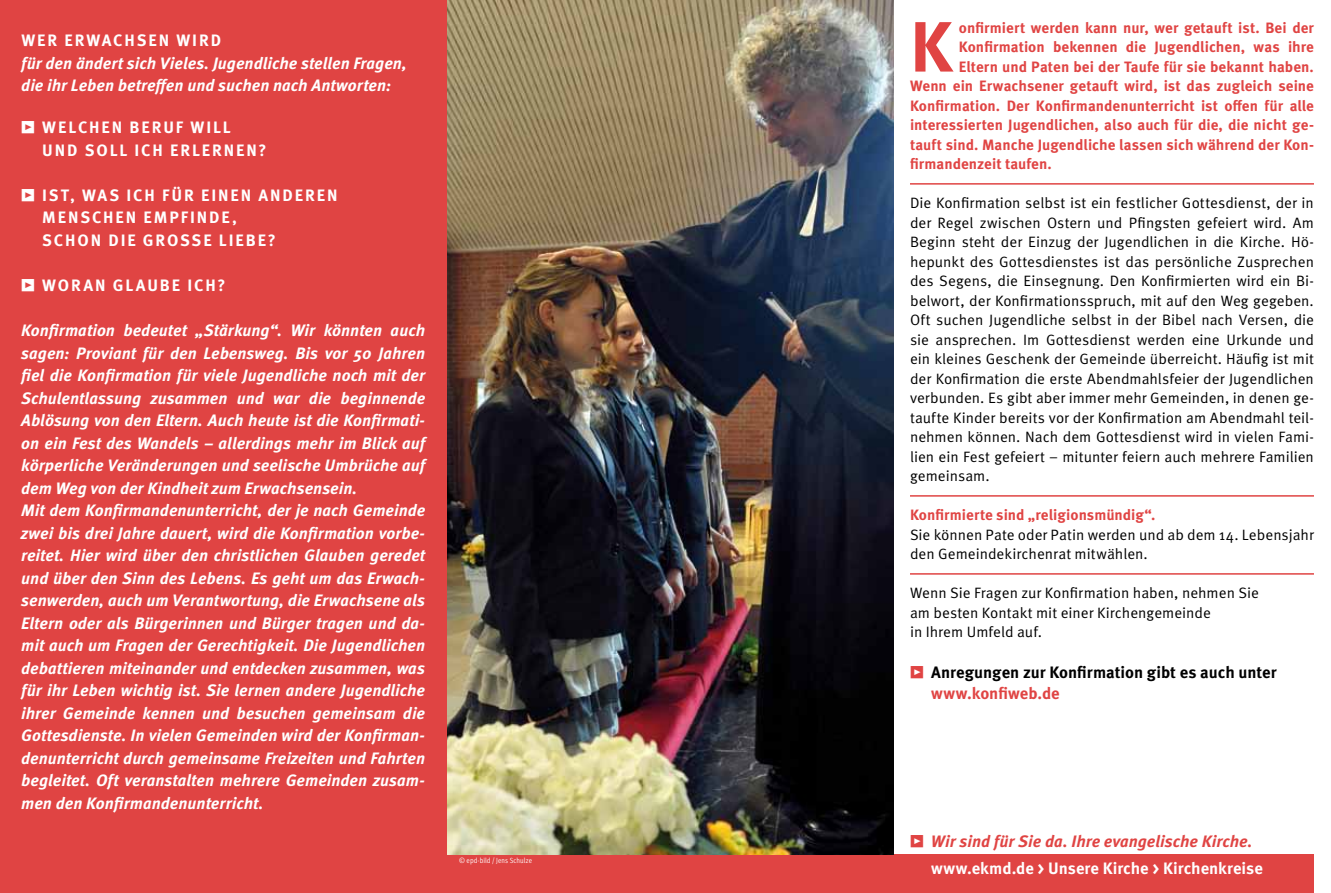
<style>
.page{position:relative;width:1331px;height:893px;background:#fff}
.page>*{position:absolute;margin:0;border:0;box-sizing:border-box;transform-origin:0 0}
.t1{font:700 71.1px "Meta OT";color:#e04443}
.t2{font:italic 700 16.5px/22.5px "Meta OT";color:#fff}
.t3{font:700 16.5px "Meta OT";letter-spacing:.105em;color:#fff}
.t4{font:700 16.5px/21px "Meta OT";color:#000}
.t5{font:italic 700 16.5px "Meta OT";color:#e04443}
.t6{font:700 16.5px "Meta OT";color:#fff}
.t7{font:15px/19.5px "Meta OT";color:#000}
.t8{font:700 15px "Meta OT";color:#e04443}
.t9{font:7.5px "Meta Cond OT";letter-spacing:.01em;color:#fff}
.s1{font-weight:400;color:#e04443}
.s2{color:#e04443}
</style>
<div class="page">
<div style="left:438px;top:855px;width:876px;height:38px;background:#e04443"></div>
<img style="left:446px;top:0;width:447px;height:855px">
<div style="left:0;top:0;width:446px;height:893px;background:#e04443"></div>
<hr style="left:910px;top:183px;width:404px;height:2px;background:#e04443">
<hr style="left:910px;top:495px;width:404px;height:2px;background:#e04443">
<hr style="left:910px;top:573px;width:404px;height:2px;background:#e04443">
<p class="t3" style="left:21px;top:31px;width:56px">Wer erwa</p>
<p class="t3" style="left:113px;top:31px;width:75px">chsen wir</p>
<p class="t3" style="left:211px;top:31px;width:12px">D</p>
<p class="t2" style="left:21px;top:52px;width:387px">für den ändert sich Vieles. Jugendliche stellen Fragen, die ihr Leben betreffen und suchen nach Antworten:</p>
<p class="t3" style="left:21px;top:118px;width:80px">• Welchen</p>
<p class="t3" style="left:130px;top:118px;width:24px">Beruf</p>
<p class="t3" style="left:191px;top:118px;width:42px">wi ll</p>
<p class="t3" style="left:21px;top:140px;width:15px">und</p>
<p class="t3" style="left:85px;top:140px;width:129px">soll ich erlernen</p>
<p class="t3" style="left:259px;top:140px;width:9px">?</p>
<p class="t3" style="left:21px;top:185px;width:191px">• Ist, was ich für einen</p>
<p class="t3" style="left:258px;top:185px;width:13px">anderen</p>
<p class="t3" style="left:42px;top:208px;width:73px">Menschen</p>
<p class="t3" style="left:144px;top:208px;width:48px">empfinde</p>
<p class="t3" style="left:232px;top:208px;width:6px">,</p>
<p class="t3" style="left:42px;top:230px;width:36px">schon</p>
<p class="t3" style="left:108px;top:230px;width:10px">die</p>
<p class="t3" style="left:143px;top:230px;width:13px">groSSe</p>
<p class="t3" style="left:219px;top:230px;width:11px">Liebe</p>
<p class="t3" style="left:268px;top:230px;width:9px">?</p>
<p class="t3" style="left:21px;top:275px;width:50px">• Woran</p>
<p class="t3" style="left:113px;top:275px;width:35px">glaube</p>
<p class="t3" style="left:187px;top:275px;width:40px">ich?</p>
<p class="t2" style="left:21px;top:319px;width:405px">Konfirmation bedeutet „Stärkung“. Wir könnten auch sagen: Proviant für den Lebensweg. Bis vor 50 Jahren fiel die Konfirmation für viele Jugendliche noch mit der Schulentlassung zusammen und war die beginnende Ablösung von den Eltern. Auch heute ist die Konfirmati&shy;on ein Fest des Wandels – allerdings mehr im Blick auf körperliche Veränderungen und seelische Umbrüche auf dem Weg von der Kindheit zum Erwachsensein.<br>Mit dem Konfirmandenunterricht, der je nach Gemeinde zwei bis drei Jahre dauert, wird die Konfirmation vorbe&shy;reitet. Hier wird über den christlichen Glauben geredet und über den Sinn des Lebens. Es geht um das Erwach&shy;senwerden, auch um Verantwortung, die Erwachsene als Eltern oder als Bürgerinnen und Bürger tragen und da&shy;mit auch um Fragen der Gerechtigkeit. Die Jugendlichen debattieren miteinander und entdecken zusammen, was für ihr Leben wichtig ist. Sie lernen andere Jugendliche ihrer Gemeinde kennen und besuchen gemeinsam die Gottesdienste. In vielen Gemeinden wird der Konfirman&shy;denunterricht durch gemeinsame Freizeiten und Fahrten begleitet. Oft veranstalten mehrere Gemeinden zusam&shy;men den Konfirmandenunterricht.</p>
<p class="t9" style="left:459px;top:856px;width:74px">© epd-bild / Jens Schulze</p>
<h1 class="t1" style="left:910px;top:5px;width:44px">K</h1>
<p class="t8" style="left:959px;top:18px;width:357px">onfirmiert werden kann nur, wer getauft ist. Bei der</p>
<p class="t8" style="left:959px;top:38px;width:357px">Konfirmation bekennen die Jugendlichen, was ihre</p>
<p class="t8" style="left:959px;top:57px;width:356px">Eltern und Paten bei der Taufe für sie bekannt haben.</p>
<p class="t8" style="left:910px;top:77px;width:405px">Wenn ein Erwachsener getauft wird, ist das zugleich seine</p>
<p class="t8" style="left:910px;top:96px;width:405px">Konfirmation. Der Konfirmandenunterricht ist offen für alle</p>
<p class="t8" style="left:910px;top:116px;width:405px">interessierten Jugendlichen, also auch für die, die nicht ge-</p>
<p class="t8" style="left:910px;top:135px;width:405px">tauft sind. Manche Jugendliche lassen sich während der Kon-</p>
<p class="t8" style="left:910px;top:155px;width:143px">firmandenzeit taufen.</p>
<p class="t7" style="left:910px;top:193px;width:405px;text-align:justify">Die Konfirmation selbst ist ein festlicher Gottesdienst, der in der Regel zwischen Ostern und Pfingsten gefeiert wird. Am Beginn steht der Einzug der Jugendlichen in die Kirche. Hö&shy;hepunkt des Gottesdienstes ist das persönliche Zusprechen des Segens, die Einsegnung. Den Konfirmierten wird ein Bi&shy;belwort, der Konfirmationsspruch, mit auf den Weg gegeben.<br>Oft suchen Jugendliche selbst in der Bibel nach Versen, die sie ansprechen. Im Gottesdienst werden eine Urkunde und ein kleines Geschenk der Gemeinde überreicht. Häufig ist mit der Konfirmation die erste Abendmahlsfeier der Jugendlichen verbunden. Es gibt aber immer mehr Gemeinden, in denen ge&shy;taufte Kinder bereits vor der Konfirmation am Abendmahl teil&shy;nehmen können. Nach dem Gottesdienst wird in vielen Fami&shy;lien ein Fest gefeiert – mitunter feiern auch mehrere Familien gemeinsam.</p>
<p class="t8" style="left:910px;top:506px;width:247px">Konfirmierte sind „religionsmündig“.</p>
<p class="t7" style="left:910px;top:525px;width:405px">Sie können Pate oder Patin werden und ab dem 14. Lebensjahr den Gemeindekirchenrat mitwählen.</p>
<p class="t7" style="left:910px;top:583px;width:350px">Wenn Sie Fragen zur Konfirmation haben, nehmen Sie am besten Kontakt mit einer Kirchengemeinde<br>in Ihrem Umfeld auf.</p>
<p class="t4" style="left:931px;top:662px;width:347px;text-indent:-21px"><span class="s1">•</span> Anregungen zur Konfirmation gibt es auch unter <span class="s2">www.konfiweb.de</span></p>
<p class="t5" style="left:910px;top:832px;width:344px">• Wir sind für Sie da. Ihre evangelische Kirche.</p>
<p class="t6" style="left:931px;top:859px;width:333px">www.ekmd.de &gt; Unsere Kirche &gt; Kirchenkreise</p>
</div>
